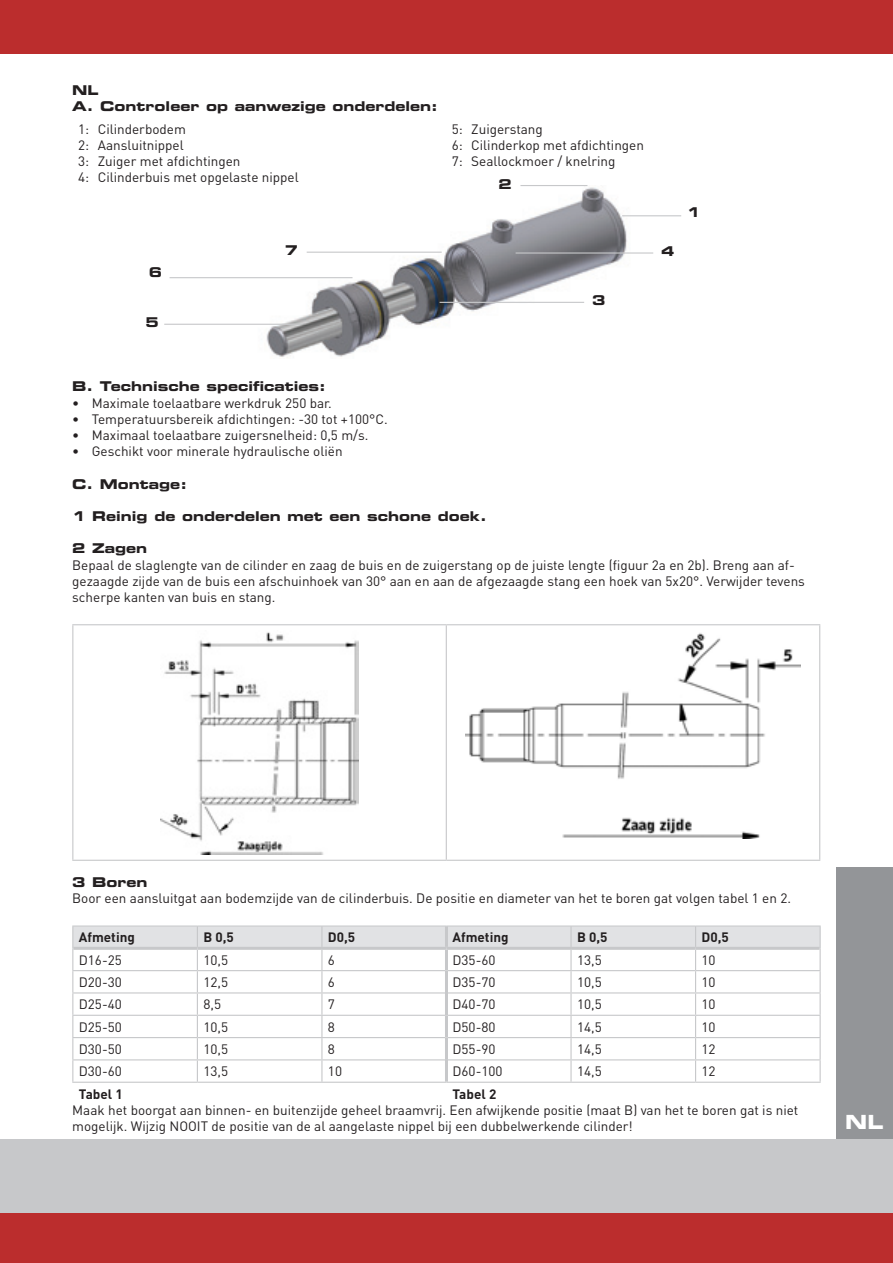
<style>
.page{position:relative;width:893px;height:1263px;background:#fff}
.page>*{position:absolute;margin:0;border:0;box-sizing:border-box;transform-origin:0 0}
.t1{font:19.5px "Eurostile LT Std Bold Ex 2";color:#fff}
.t2{font:13.5px/16.2px "DIN Pro";color:#231f20}
.t3{font:13.5px/16.2px "Eurostile LT Std Bold Ex 2";color:#231f20}
.t4{font:700 13.5px "DIN Pro";color:#231f20}
</style>
<div class="page">
<div style="left:0;top:1140px;width:893px;height:90px;background:#c7c8ca"></div>
<div style="left:0;top:1213px;width:893px;height:50px;background:#bb2d2d"></div>
<div style="left:0;top:0;width:893px;height:54px;background:#bb2d2d"></div>
<div style="left:836px;top:867px;width:57px;height:272px;background:#939598"></div>
<img style="left:247px;top:185px;width:399px;height:172px">
<hr style="left:72px;top:624px;width:374px;height:1px;background:#c7c8ca">
<hr style="left:72px;top:625px;width:1px;height:235px;background:#c7c8ca">
<hr style="left:446px;top:624px;width:374px;height:1px;background:#c7c8ca">
<hr style="left:446px;top:625px;width:1px;height:235px;background:#c7c8ca">
<hr style="left:819px;top:625px;width:1px;height:235px;background:#c7c8ca">
<hr style="left:72px;top:860px;width:374px;height:1px;background:#c7c8ca">
<hr style="left:446px;top:860px;width:374px;height:1px;background:#c7c8ca">
<img style="left:160px;top:632px;width:199px;height:222px">
<img style="left:465px;top:633px;width:336px;height:205px">
<svg style="left:72px;top:927px;width:749px;height:155px"></svg>
<hr style="left:73px;top:947px;width:124px;height:3px;background:#c7c8ca">
<hr style="left:197px;top:947px;width:125px;height:3px;background:#c7c8ca">
<hr style="left:322px;top:947px;width:124px;height:3px;background:#c7c8ca">
<hr style="left:446px;top:947px;width:125px;height:3px;background:#c7c8ca">
<hr style="left:571px;top:947px;width:125px;height:3px;background:#c7c8ca">
<hr style="left:696px;top:947px;width:124px;height:3px;background:#c7c8ca">
<hr style="left:72px;top:926px;width:125px;height:1px;background:#c7c8ca">
<hr style="left:197px;top:926px;width:125px;height:1px;background:#c7c8ca">
<hr style="left:322px;top:926px;width:124px;height:1px;background:#c7c8ca">
<hr style="left:446px;top:926px;width:125px;height:1px;background:#c7c8ca">
<hr style="left:571px;top:926px;width:125px;height:1px;background:#c7c8ca">
<hr style="left:696px;top:926px;width:125px;height:1px;background:#c7c8ca">
<hr style="left:445px;top:926px;width:3px;height:21px;background:#c7c8ca">
<hr style="left:445px;top:950px;width:3px;height:21px;background:#c7c8ca">
<hr style="left:445px;top:971px;width:3px;height:22px;background:#c7c8ca">
<hr style="left:445px;top:993px;width:3px;height:22px;background:#c7c8ca">
<hr style="left:445px;top:1015px;width:3px;height:22px;background:#c7c8ca">
<hr style="left:445px;top:1037px;width:3px;height:23px;background:#c7c8ca">
<hr style="left:445px;top:1060px;width:3px;height:22px;background:#c7c8ca">
<hr style="left:72px;top:1082px;width:125px;height:1px;background:#c7c8ca">
<hr style="left:197px;top:1082px;width:125px;height:1px;background:#c7c8ca">
<hr style="left:322px;top:1082px;width:124px;height:1px;background:#c7c8ca">
<hr style="left:446px;top:1082px;width:125px;height:1px;background:#c7c8ca">
<hr style="left:571px;top:1082px;width:125px;height:1px;background:#c7c8ca">
<hr style="left:696px;top:1082px;width:125px;height:1px;background:#c7c8ca">
<hr style="left:164px;top:324px;width:135px;height:1px;background:#c7c8ca">
<hr style="left:170px;top:277px;width:182px;height:1px;background:#c7c8ca">
<hr style="left:440px;top:302px;width:144px;height:1px;background:#c7c8ca">
<hr style="left:307px;top:252px;width:135px;height:1px;background:#c7c8ca">
<hr style="left:516px;top:252px;width:137px;height:2px;background:#c7c8ca">
<hr style="left:520px;top:185px;width:67px;height:1px;background:#c7c8ca">
<hr style="left:622px;top:215px;width:59px;height:1px;background:#c7c8ca">
<p class="t3" style="left:72px;top:82px;width:367px">NL<br>A. Controleer op aanwezige onderdelen:</p>
<p class="t2" style="left:78px;top:120px;width:222px">1: Cilinderbodem<br>2: Aansluitnippel<br>3: Zuiger met afdichtingen<br>4: Cilinderbuis met opgelaste nippel</p>
<p class="t2" style="left:452px;top:120px;width:194px">5: Zuigerstang<br>6: Cilinderkop met afdichtingen<br>7: Seallockmoer / knelring</p>
<p class="t3" style="left:499px;top:175px;width:15px">2</p>
<p class="t3" style="left:149px;top:263px;width:15px">6</p>
<p class="t3" style="left:146px;top:314px;width:15px">5</p>
<p class="t3" style="left:285px;top:241px;width:15px">7</p>
<p class="t3" style="left:592px;top:292px;width:15px">3</p>
<p class="t3" style="left:661px;top:242px;width:15px">4</p>
<p class="t3" style="left:687px;top:204px;width:15px">1</p>
<p class="t3" style="left:72px;top:378px;width:255px">B. Technische specificaties:</p>
<p class="t2" style="left:72px;top:394px;width:261px">• Maximale toelaatbare werkdruk 250 bar.</p>
<p class="t2" style="left:72px;top:410px;width:317px">• Temperatuursbereik afdichtingen: -30 tot +100°C.</p>
<p class="t2" style="left:72px;top:426px;width:298px">• Maximaal toelaatbare zuigersnelheid: 0,5 m/s.</p>
<p class="t2" style="left:72px;top:443px;width:272px">• Geschikt voor minerale hydraulische oliën</p>
<p class="t3" style="left:72px;top:475px;width:116px">C. Montage:</p>
<p class="t3" style="left:72px;top:508px;width:416px">1 Reinig de onderdelen met een schone doek.</p>
<p class="t3" style="left:72px;top:540px;width:77px">2 Zagen</p>
<p class="t2" style="left:72px;top:556px;width:734px">Bepaal de slaglengte van de cilinder en zaag de buis en de zuigerstang op de juiste lengte (figuur 2a en 2b). Breng aan af&shy;gezaagde zijde van de buis een afschuinhoek van 30° aan en aan de afgezaagde stang een hoek van 5x20°. Verwijder tevens scherpe kanten van buis en stang.</p>
<p class="t3" style="left:72px;top:874px;width:77px">3 Boren</p>
<p class="t2" style="left:72px;top:890px;width:720px">Boor een aansluitgat aan bodemzijde van de cilinderbuis. De positie en diameter van het te boren gat volgen tabel 1 en 2.</p>
<p class="t4" style="left:79px;top:928px;width:58px">Afmeting</p>
<p class="t4" style="left:203px;top:928px;width:32px">B 0,5</p>
<p class="t4" style="left:328px;top:928px;width:29px">D0,5</p>
<p class="t4" style="left:452px;top:928px;width:58px">Afmeting</p>
<p class="t4" style="left:577px;top:928px;width:32px">B 0,5</p>
<p class="t4" style="left:702px;top:928px;width:29px">D0,5</p>
<p class="t2" style="left:79px;top:951px;width:45px">D16-25</p>
<p class="t2" style="left:203px;top:951px;width:26px">10,5</p>
<p class="t2" style="left:328px;top:951px;width:9px">6</p>
<p class="t2" style="left:452px;top:951px;width:45px">D35-60</p>
<p class="t2" style="left:577px;top:951px;width:26px">13,5</p>
<p class="t2" style="left:702px;top:951px;width:16px">10</p>
<p class="t2" style="left:79px;top:973px;width:45px">D20-30</p>
<p class="t2" style="left:203px;top:973px;width:26px">12,5</p>
<p class="t2" style="left:328px;top:973px;width:9px">6</p>
<p class="t2" style="left:452px;top:973px;width:45px">D35-70</p>
<p class="t2" style="left:577px;top:973px;width:26px">10,5</p>
<p class="t2" style="left:702px;top:973px;width:16px">10</p>
<p class="t2" style="left:79px;top:996px;width:45px">D25-40</p>
<p class="t2" style="left:203px;top:996px;width:19px">8,5</p>
<p class="t2" style="left:328px;top:996px;width:9px">7</p>
<p class="t2" style="left:452px;top:996px;width:45px">D40-70</p>
<p class="t2" style="left:577px;top:996px;width:26px">10,5</p>
<p class="t2" style="left:702px;top:996px;width:16px">10</p>
<p class="t2" style="left:79px;top:1018px;width:45px">D25-50</p>
<p class="t2" style="left:203px;top:1018px;width:26px">10,5</p>
<p class="t2" style="left:328px;top:1018px;width:9px">8</p>
<p class="t2" style="left:452px;top:1018px;width:45px">D50-80</p>
<p class="t2" style="left:577px;top:1018px;width:26px">14,5</p>
<p class="t2" style="left:702px;top:1018px;width:16px">10</p>
<p class="t2" style="left:79px;top:1040px;width:45px">D30-50</p>
<p class="t2" style="left:203px;top:1040px;width:26px">10,5</p>
<p class="t2" style="left:328px;top:1040px;width:9px">8</p>
<p class="t2" style="left:452px;top:1040px;width:45px">D55-90</p>
<p class="t2" style="left:577px;top:1040px;width:26px">14,5</p>
<p class="t2" style="left:702px;top:1040px;width:16px">12</p>
<p class="t2" style="left:79px;top:1063px;width:45px">D30-60</p>
<p class="t2" style="left:203px;top:1063px;width:26px">13,5</p>
<p class="t2" style="left:328px;top:1063px;width:16px">10</p>
<p class="t2" style="left:452px;top:1063px;width:52px">D60-100</p>
<p class="t2" style="left:577px;top:1063px;width:26px">14,5</p>
<p class="t2" style="left:702px;top:1063px;width:16px">12</p>
<p class="t4" style="left:79px;top:1084px;width:45px">Tabel 1</p>
<p class="t4" style="left:452px;top:1084px;width:45px">Tabel 2</p>
<p class="t2" style="left:72px;top:1101px;width:728px">Maak het boorgat aan binnen- en buitenzijde geheel braamvrij. Een afwijkende positie (maat B) van het te boren gat is niet mogelijk. Wijzig NOOIT de positie van de al aangelaste nippel bij een dubbelwerkende cilinder!</p>
<h1 class="t1" style="left:845px;top:1109px;width:40px">nl</h1>
</div>
